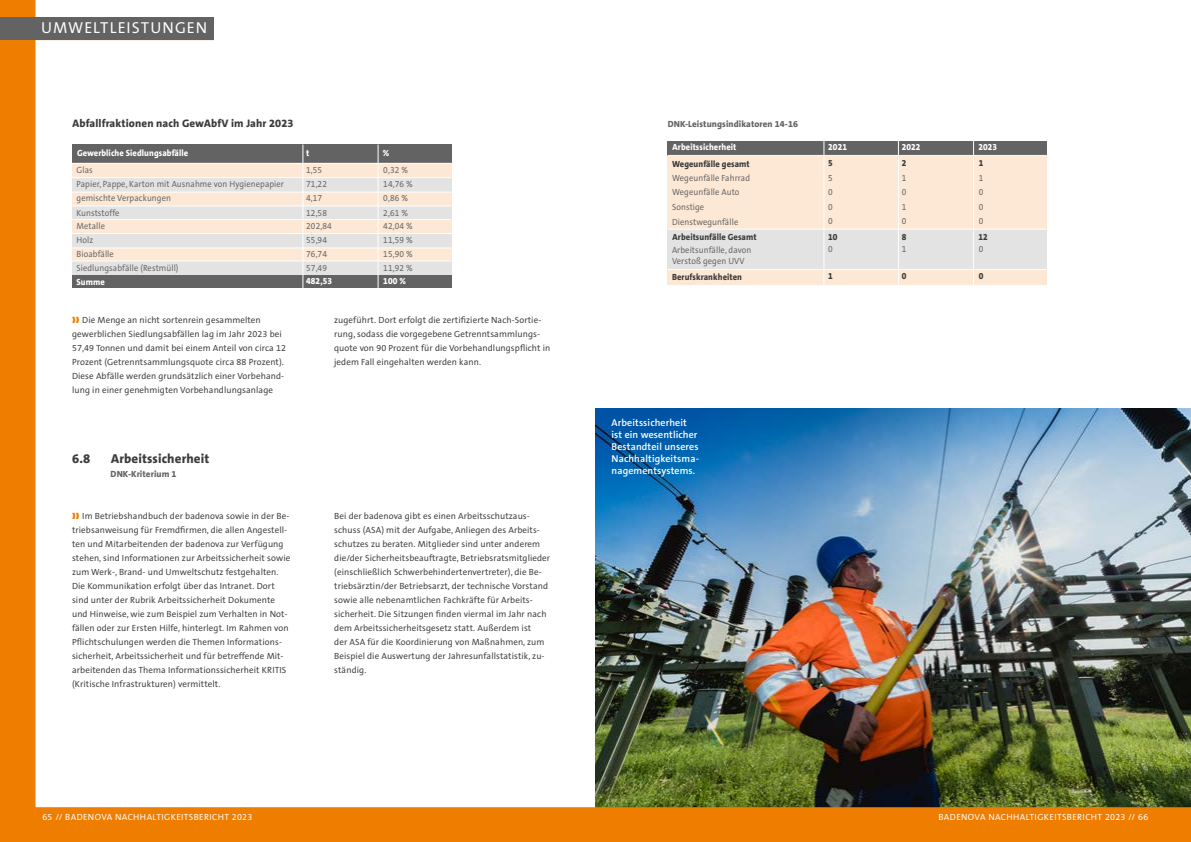
<style>
.page{position:relative;width:1191px;height:842px;background:#fff}
.page>*{position:absolute;margin:0;border:0;box-sizing:border-box;transform-origin:0 0}
.t1{font:16px "Thesans Badenova";letter-spacing:.065em;color:#fff}
.t2{font:800 13px "Thesans Badenova";letter-spacing:.01em;color:#3c3c3b}
.t3{font:800 11px "Thesans Badenova";letter-spacing:.01em;color:#3c3c3b}
.t4{font:700 10px/12px "Thesans Badenova";letter-spacing:.01em;color:#fff}
.t5{font:9px/14px "Thesans Badenova";letter-spacing:.01em;color:#3c3c3b}
.t6{font:9px/14.4px "Thesans Badenova";letter-spacing:.01em;color:#646363;scale:.94 1}
.t7{font:9px "Thesans Badenova";letter-spacing:.04em;color:#fff}
.t8{font:800 9px "Thesans Badenova";letter-spacing:.01em;color:#fff;scale:.94 1}
.t9{font:800 9px "Thesans Badenova";letter-spacing:.01em;color:#3c3c3b;scale:.94 1}
.t10{font:800 9px "Thesans Badenova";letter-spacing:.01em;color:#646363}
.s1{color:#ef7d00}
</style>
<div class="page">
<img style="left:0;top:0;width:1191px;height:842px">
<div style="left:72px;top:147px;width:379px;height:126px;background:#fde8d5"></div>
<div style="left:72px;top:178px;width:379px;height:14px;background:#e3e3e3"></div>
<div style="left:72px;top:206px;width:379px;height:13px;background:#e3e3e3"></div>
<div style="left:72px;top:234px;width:379px;height:13px;background:#e3e3e3"></div>
<div style="left:72px;top:261px;width:379px;height:14px;background:#e3e3e3"></div>
<div style="left:72px;top:145px;width:379px;height:18px;background:#646363"></div>
<hr style="left:72px;top:163px;width:379px;height:1px;background:#fff">
<hr style="left:72px;top:177px;width:379px;height:1px;background:#fff">
<hr style="left:72px;top:192px;width:379px;height:1px;background:#fff">
<hr style="left:72px;top:206px;width:379px;height:1px;background:#fff">
<hr style="left:72px;top:219px;width:379px;height:1px;background:#fff">
<hr style="left:72px;top:233px;width:379px;height:1px;background:#fff">
<hr style="left:72px;top:261px;width:379px;height:1px;background:#fff">
<hr style="left:72px;top:247px;width:379px;height:1px;background:#fff">
<div style="left:72px;top:275px;width:379px;height:13px;background:#646363"></div>
<hr style="left:302px;top:145px;width:1px;height:143px;background:#fff">
<hr style="left:377px;top:145px;width:1px;height:143px;background:#fff">
<div style="left:667px;top:144px;width:379px;height:141px;background:#fde8d5"></div>
<div style="left:667px;top:229px;width:379px;height:40px;background:#e3e3e3"></div>
<div style="left:667px;top:141px;width:379px;height:15px;background:#646363"></div>
<hr style="left:667px;top:155px;width:379px;height:1px;background:#fff">
<hr style="left:667px;top:229px;width:379px;height:1px;background:#fff">
<hr style="left:667px;top:269px;width:379px;height:1px;background:#fff">
<hr style="left:823px;top:139px;width:1px;height:146px;background:#fff">
<hr style="left:898px;top:139px;width:1px;height:146px;background:#fff">
<hr style="left:973px;top:139px;width:1px;height:146px;background:#fff">
<hr style="left:0;top:39px;width:214px;height:1px;background:#ef7d00">
<div style="left:0;top:17px;width:214px;height:22px;background:#646363"></div>
<h1 class="t1" style="left:41px;top:20px;width:167px">UMWELTLEISTUNGEN</h1>
<p class="t3" style="left:73px;top:116px;width:222px">Abfallfraktionen nach GewAbfV im Jahr 2023</p>
<p class="t8" style="left:77px;top:147px;width:120px">Gewerbliche Siedlungsabfälle</p>
<p class="t8" style="left:306px;top:147px;width:5px">t</p>
<p class="t8" style="left:383px;top:147px;width:8px">%</p>
<p class="t6" style="left:306px;top:177px;width:24px">71,22<br>4,17<br>12,58</p>
<p class="t6" style="left:306px;top:219px;width:29px;line-height:14.1px">202,84<br>55,94</p>
<p class="t6" style="left:306px;top:261px;width:24px">57,49</p>
<p class="t6" style="left:383px;top:163px;width:28px">0,32 %</p>
<p class="t6" style="left:77px;top:163px;width:19px">Glas</p>
<p class="t6" style="left:306px;top:163px;width:19px">1,55</p>
<p class="t6" style="left:383px;top:177px;width:33px">14,76 %<br>0,86 %<br>2,61 %</p>
<p class="t6" style="left:383px;top:219px;width:33px;line-height:14.1px">42,04 %<br>11,59 %</p>
<p class="t6" style="left:383px;top:261px;width:33px">11,92 %</p>
<p class="t6" style="left:77px;top:177px;width:222px">Papier, Pappe, Karton mit Ausnahme von Hygienepapier gemischte Verpackungen<br>Kunststoffe</p>
<p class="t6" style="left:77px;top:220px;width:32px;line-height:14.1px">Metalle<br>Holz</p>
<p class="t6" style="left:77px;top:261px;width:110px">Siedlungsabfälle (Restmüll)</p>
<p class="t6" style="left:77px;top:248px;width:41px">Bioabfälle</p>
<p class="t6" style="left:383px;top:247px;width:33px">15,90 %</p>
<p class="t6" style="left:306px;top:247px;width:24px">76,74</p>
<p class="t8" style="left:77px;top:276px;width:32px">Summe</p>
<p class="t8" style="left:306px;top:276px;width:29px">482,53</p>
<p class="t8" style="left:383px;top:276px;width:26px">100 %</p>
<p class="t5" style="left:72px;top:313px;width:216px"><span class="s1">❱❱</span> Die Menge an nicht sortenrein gesammelten gewerblichen Siedlungsabfällen lag im Jahr 2023 bei 57,49 Tonnen und damit bei einem Anteil von circa 12<br>Prozent (Getrenntsammlungsquote circa 88 Prozent).<br>Diese Abfälle werden grundsätzlich einer Vorbehand&shy;lung in einer genehmigten Vorbehandlungsanlage</p>
<p class="t5" style="left:334px;top:313px;width:218px">zugeführt. Dort erfolgt die zertifizierte Nach-Sortie&shy;rung, sodass die vorgegebene Getrenntsammlungs&shy;quote von 90 Prozent für die Vorbehandlungspflicht in jedem Fall eingehalten werden kann.</p>
<h2 class="t2" style="left:72px;top:450px;width:20px">6.8</h2>
<h2 class="t2" style="left:111px;top:450px;width:100px">Arbeitssicherheit</h2>
<p class="t10" style="left:111px;top:468px;width:67px">DNK-Kriterium 1</p>
<p class="t5" style="left:72px;top:509px;width:220px"><span class="s1">❱❱</span> Im Betriebshandbuch der badenova sowie in der Be&shy;triebsanweisung für Fremdfirmen, die allen Angestell&shy;ten und Mitarbeitenden der badenova zur Verfügung stehen, sind Informationen zur Arbeitssicherheit sowie zum Werk-, Brand- und Umweltschutz festgehalten.<br>Die Kommunikation erfolgt über das Intranet. Dort sind unter der Rubrik Arbeitssicherheit Dokumente und Hinweise, wie zum Beispiel zum Verhalten in Not&shy;fällen oder zur Ersten Hilfe, hinterlegt. Im Rahmen von Pflichtschulungen werden die Themen Informations&shy;sicherheit, Arbeitssicherheit und für betreffende Mit&shy;arbeitenden das Thema Informationssicherheit KRITIS (Kritische Infrastrukturen) vermittelt.</p>
<p class="t5" style="left:334px;top:509px;width:217px">Bei der badenova gibt es einen Arbeitsschutzaus&shy;schuss (ASA) mit der Aufgabe, Anliegen des Arbeits&shy;schutzes zu beraten. Mitglieder sind unter anderem die/der Sicherheitsbeauftragte, Betriebsratsmitglieder (einschließlich Schwerbehindertenvertreter), die Be&shy;triebsärztin/der Betriebsarzt, der technische Vorstand sowie alle nebenamtlichen Fachkräfte für Arbeits&shy;sicherheit. Die Sitzungen finden viermal im Jahr nach dem Arbeitssicherheitsgesetz statt. Außerdem ist<br>der ASA für die Koordinierung von Maßnahmen, zum Beispiel die Auswertung der Jahresunfallstatistik, zu&shy;ständig.</p>
<p class="t10" style="left:668px;top:118px;width:132px">DNK-Leistungsindikatoren 14-16</p>
<p class="t8" style="left:672px;top:142px;width:69px">Arbeitssicherheit</p>
<p class="t8" style="left:828px;top:142px;width:22px">2021</p>
<p class="t6" style="left:828px;top:171px;width:6px">5<br>0</p>
<p class="t6" style="left:828px;top:200px;width:6px">0<br>0</p>
<p class="t6" style="left:828px;top:242px;width:6px">0</p>
<p class="t8" style="left:901px;top:142px;width:22px">2022</p>
<p class="t8" style="left:978px;top:142px;width:22px">2023</p>
<p class="t6" style="left:901px;top:171px;width:6px">1<br>0</p>
<p class="t6" style="left:901px;top:200px;width:6px">1<br>0</p>
<p class="t6" style="left:901px;top:242px;width:6px">1</p>
<p class="t9" style="left:672px;top:158px;width:84px">Wegeunfälle gesamt</p>
<p class="t9" style="left:901px;top:158px;width:6px">2</p>
<p class="t9" style="left:828px;top:158px;width:6px">5</p>
<p class="t9" style="left:978px;top:158px;width:6px">1</p>
<p class="t6" style="left:672px;top:171px;width:85px">Wegeunfälle Fahrrad<br>Wegeunfälle Auto</p>
<p class="t6" style="left:672px;top:200px;width:72px">Sonstige<br>Dienstwegunfälle</p>
<p class="t6" style="left:672px;top:245px;width:86px;line-height:10.8px">Arbeitsunfälle, davon<br>Verstoß gegen UVV</p>
<p class="t6" style="left:978px;top:171px;width:6px">1<br>0</p>
<p class="t6" style="left:978px;top:200px;width:6px">0<br>0</p>
<p class="t6" style="left:978px;top:242px;width:6px">0</p>
<p class="t9" style="left:672px;top:231px;width:91px">Arbeitsunfälle Gesamt</p>
<p class="t9" style="left:828px;top:231px;width:11px">10</p>
<p class="t9" style="left:901px;top:231px;width:6px">8</p>
<p class="t9" style="left:978px;top:231px;width:11px">12</p>
<p class="t9" style="left:672px;top:271px;width:76px">Berufskrankheiten</p>
<p class="t4" style="left:611px;top:417px;width:89px">Arbeitssicherheit ist ein wesentlicher<br>Bestandteil unseres<br>Nachhaltigkeitsma&shy;nagementsystems.</p>
<p class="t9" style="left:828px;top:270px;width:6px">1</p>
<p class="t9" style="left:901px;top:270px;width:6px">0</p>
<p class="t9" style="left:978px;top:270px;width:6px">0</p>
<p class="t7" style="left:43px;top:813px;width:211px">65 // BADENOVA NACHHALTIGKEITSBERICHT 2023</p>
<p class="t7" style="left:938px;top:813px;width:211px">BADENOVA NACHHALTIGKEITSBERICHT 2023 // 66</p>
</div>
